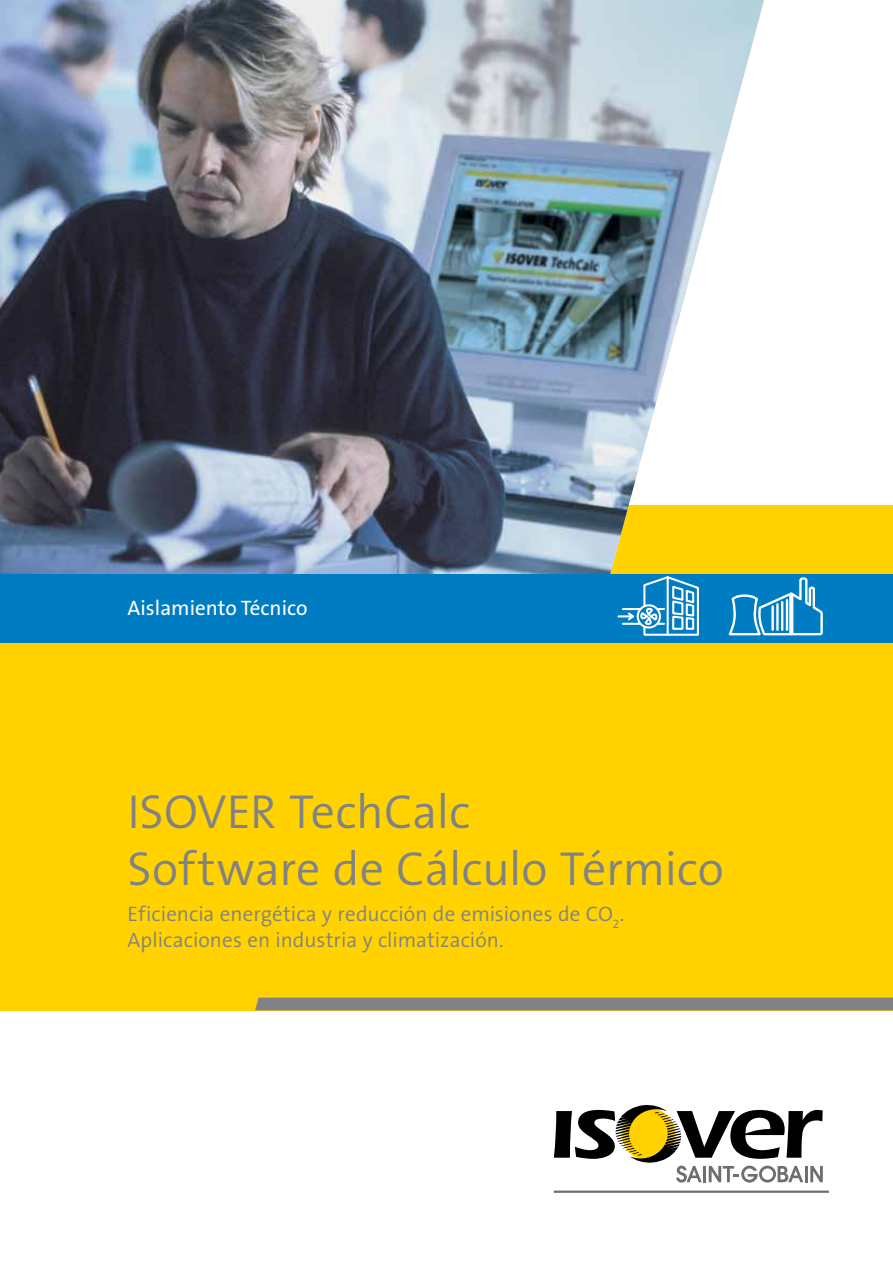
<style>
.page{position:relative;width:893px;height:1263px;background:#fff}
.page>*{position:absolute;margin:0;border:0;box-sizing:border-box;transform-origin:0 0}
.t1{font:300 48px/57.6px "The Sans B4";color:#808285}
.t2{font:300 21px/25.2px "The Sans B4";letter-spacing:.005em;color:#808285}
.t3{font:21px "The Sans B5 Plain";color:#fff}
</style>
<div class="page">
<div style="left:0;top:505px;width:893px;height:505px;background:#ffd200"></div>
<img style="left:0;top:0;width:764px;height:574px">
<div style="left:255px;top:998px;width:638px;height:12px;background:#808285"></div>
<div style="left:0;top:574px;width:893px;height:68px;background:#007cc3"></div>
<svg style="left:617px;top:576px;width:82px;height:60px"></svg>
<svg style="left:728px;top:577px;width:95px;height:59px"></svg>
<hr style="left:786px;top:600px;width:2px;height:30px;background:#fff">
<hr style="left:781px;top:602px;width:2px;height:28px;background:#fff">
<hr style="left:776px;top:604px;width:3px;height:26px;background:#fff">
<hr style="left:771px;top:606px;width:3px;height:24px;background:#fff">
<svg style="left:554px;top:1105px;width:269px;height:77px"></svg>
<hr style="left:554px;top:1190px;width:275px;height:3px;background:#6d6e71">
<p class="t3" style="left:128px;top:596px;width:181px">Aislamiento Técnico</p>
<h1 class="t1" style="left:128px;top:784px;width:598px">ISOVER TechCalc<br>Software de Cálculo Térmico</h1>
<p class="t2" style="left:128px;top:902px;width:498px">Eficiencia energética y reducción de emisiones de CO<sub>2</sub>.<br>Aplicaciones en industria y climatización.</p>
</div>
